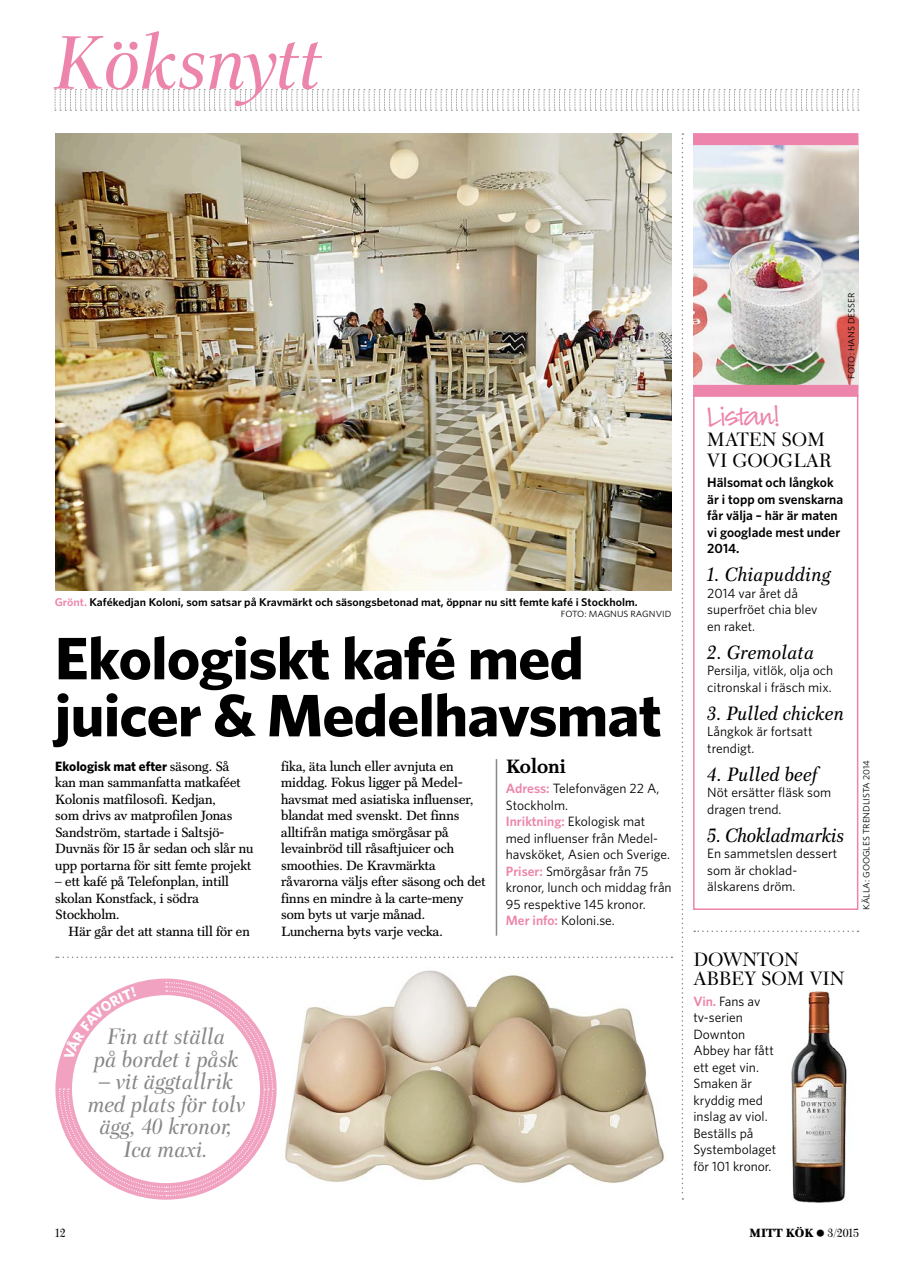
<style>
.page{position:relative;width:923px;height:1263px;background:#fff}
.page>*{position:absolute;margin:0;border:0;box-sizing:border-box;transform-origin:0 0}
.t1{font:italic 76.5px "Scotch Display";letter-spacing:-.01em;color:#ed84ab}
.t2{font:700 60px/57px "Whitney";letter-spacing:-.015em;color:#000;scale:1.06 1}
.t3{font:33px "Louisiana";letter-spacing:-.03em;color:#ed84ab}
.t4{font:italic 22.5px/22.5px "Scotch Display";color:#868789;text-align:center}
.t5{font:italic 19.5px "Scotch Middle";color:#000}
.t6{font:19.5px/21px "Scotch Display";color:#000}
.t7{font:italic 19.5px "Scotch Middle";letter-spacing:-.02em;color:#000}
.t8{font:700 19.5px "Scotch Text";color:#000}
.t9{font:13.5px/16.5px "Scotch Text";color:#000}
.t10{font:13.5px/16.5px "Whitney";color:#000}
.t11{font:600 13.5px/16.5px "Whitney";color:#000}
.t12{font:700 13.5px "Whitney";color:#000}
.t13{font:900 12px "Scotch Text";color:#000}
.t14{font:12px "Scotch Display";color:#000}
.t15{font:600 11.25px "Whitney";color:#000;scale:1.06 1}
.t16{font:9px "Whitney";color:#000;scale:1.06 1}
.s1{color:#ed84ab}
.s2{font-family:"Scotch Text";font-weight:400}
.s3{font-weight:600;color:#ed84ab}
.s4{font-family:"Scotch Display";font-weight:400}
</style>
<div class="page">
<img style="left:791px;top:991px;width:56px;height:212px">
<img style="left:284px;top:978px;width:381px;height:206px">
<svg style="left:55px;top:89px;width:804px;height:22px"></svg>
<svg style="left:56px;top:956px;width:616px;height:2px"></svg>
<svg style="left:694px;top:930px;width:164px;height:2px"></svg>
<svg style="left:681px;top:133px;width:2px;height:1067px"></svg>
<img style="left:55px;top:133px;width:617px;height:458px">
<img style="left:693px;top:145px;width:165px;height:240px">
<div style="left:693px;top:394px;width:165px;height:516px;border:2px solid #ed84ab"></div>
<div style="left:693px;top:385px;width:165px;height:12px;background:#ed84ab"></div>
<div style="left:693px;top:133px;width:165px;height:12px;background:#ed84ab"></div>
<hr style="left:496px;top:759px;width:1px;height:177px;background:#868789">
<svg style="left:58px;top:981px;width:215px;height:216px"></svg>
<h1 class="t1" style="left:53px;top:18px;width:270px">Köksnytt</h1>
<p class="t15" style="left:55px;top:595px;width:551px"><span class="s1">Grönt.</span> Kafékedjan Koloni, som satsar på Kravmärkt och säsongsbetonad mat, öppnar nu sitt femte kafé i Stockholm.</p>
<p class="t16" style="left:561px;top:608px;width:106px">FOTO: MAGNUS RAGNVID</p>
<h2 class="t2" style="left:55px;top:628px;width:574px">Ekologiskt kafé med juicer &amp; Medelhavsmat</h2>
<p class="t12" style="left:55px;top:757px;width:176px">Ekologisk mat efter <span class="s2">säsong. Så</span></p>
<p class="t9" style="left:55px;top:774px;width:200px">kan man sammanfatta matkaféet<br>Kolonis matfilosofi. Kedjan,<br>som drivs av matprofilen Jonas<br>Sandström, startade i Saltsjö-<br>Duvnäs för 15 år sedan och slår nu upp portarna för sitt femte projekt</p>
<p class="t9" style="left:55px;top:873px;width:175px">– ett kafé på Telefonplan, intill skolan Konstfack, i södra<br>Stockholm.</p>
<p class="t9" style="left:68px;top:923px;width:183px">Här går det att stanna till för en</p>
<p class="t9" style="left:281px;top:758px;width:206px">fika, äta lunch eller avnjuta en middag. Fokus ligger på Medel&shy;havsmat med asiatiska influenser, blandat med svenskt. Det finns alltifrån matiga smörgåsar på levainbröd till råsaftjuicer och smoothies. De Kravmärkta råvarorna väljs efter säsong och det finns en mindre à la carte-meny som byts ut varje månad.<br>Luncherna byts varje vecka.</p>
<h3 class="t8" style="left:506px;top:754px;width:62px">Koloni</h3>
<p class="t10" style="left:506px;top:780px;width:167px"><span class="s3">Adress:</span> Telefonvägen 22 A,<br>Stockholm.<br><span class="s3">Inriktning:</span> Ekologisk mat med influenser från Medel&shy;havsköket, Asien och Sverige.<br><span class="s3">Priser:</span> Smörgåsar från 75 kronor, lunch och middag från<br>95 respektive 145 kronor.<br><span class="s3">Mer info:</span> Koloni.se.</p>
<h3 class="t4" style="left:94px;top:1025px;width:145px">Fin att ställa på bordet i påsk</h3>
<h3 class="t4" style="left:87px;top:1070px;width:159px">– vit äggtallrik med plats för tolv ägg, 40 kronor,<br>Ica maxi.</h3>
<p class="t16" style="left:845px;top:379px;width:83px;rotate:-90deg">FOTO: HANS DESSER</p>
<h3 class="t3" style="left:707px;top:400px;width:74px">Listan!</h3>
<h3 class="t6" style="left:707px;top:428px;width:126px">MATEN SOM<br>VI GOOGLAR</h3>
<p class="t11" style="left:707px;top:474px;width:137px">Hälsomat och långkok är i topp om svenskarna får välja – här är maten vi googlade mest under<br>2014.</p>
<h3 class="t5" style="left:707px;top:563px;width:125px">1. Chiapudding</h3>
<p class="t10" style="left:707px;top:585px;width:112px">2014 var året då superfröet chia blev en raket.</p>
<h3 class="t5" style="left:707px;top:641px;width:108px">2. Gremolata</h3>
<p class="t10" style="left:707px;top:662px;width:127px">Persilja, vitlök, olja och citronskal i fräsch mix.</p>
<h3 class="t5" style="left:707px;top:702px;width:138px">3. Pulled chicken</h3>
<p class="t10" style="left:707px;top:723px;width:107px">Långkok är fortsatt trendigt.</p>
<h3 class="t5" style="left:707px;top:763px;width:111px">4. Pulled beef</h3>
<p class="t10" style="left:707px;top:784px;width:125px">Nöt ersätter fläsk som dragen trend.</p>
<h3 class="t7" style="left:707px;top:824px;width:138px">5. Chokladmarkis</h3>
<p class="t10" style="left:707px;top:845px;width:131px">En sammetslen dessert som är choklad&shy;älskarens dröm.</p>
<h3 class="t6" style="left:693px;top:949px;width:152px;line-height:19.5px">DOWNTON<br>ABBEY SOM VIN</h3>
<p class="t10" style="left:693px;top:993px;width:84px"><span class="s3">Vin.</span> Fans av tv-serien<br>Downton<br>Abbey har fått ett eget vin.<br>Smaken är kryddig med inslag av viol.<br>Beställs på<br>Systembolaget för 101 kronor.</p>
<p class="t16" style="left:860px;top:910px;width:143px;rotate:-90deg">KÄLLA: GOOGLES TRENDLISTA 2014</p>
<p class="t14" style="left:55px;top:1226px;width:12px">12</p>
<p class="t13" style="left:749px;top:1226px;width:111px">MITT KÖK <span class="s4">• 3/2015</span></p>
</div>
